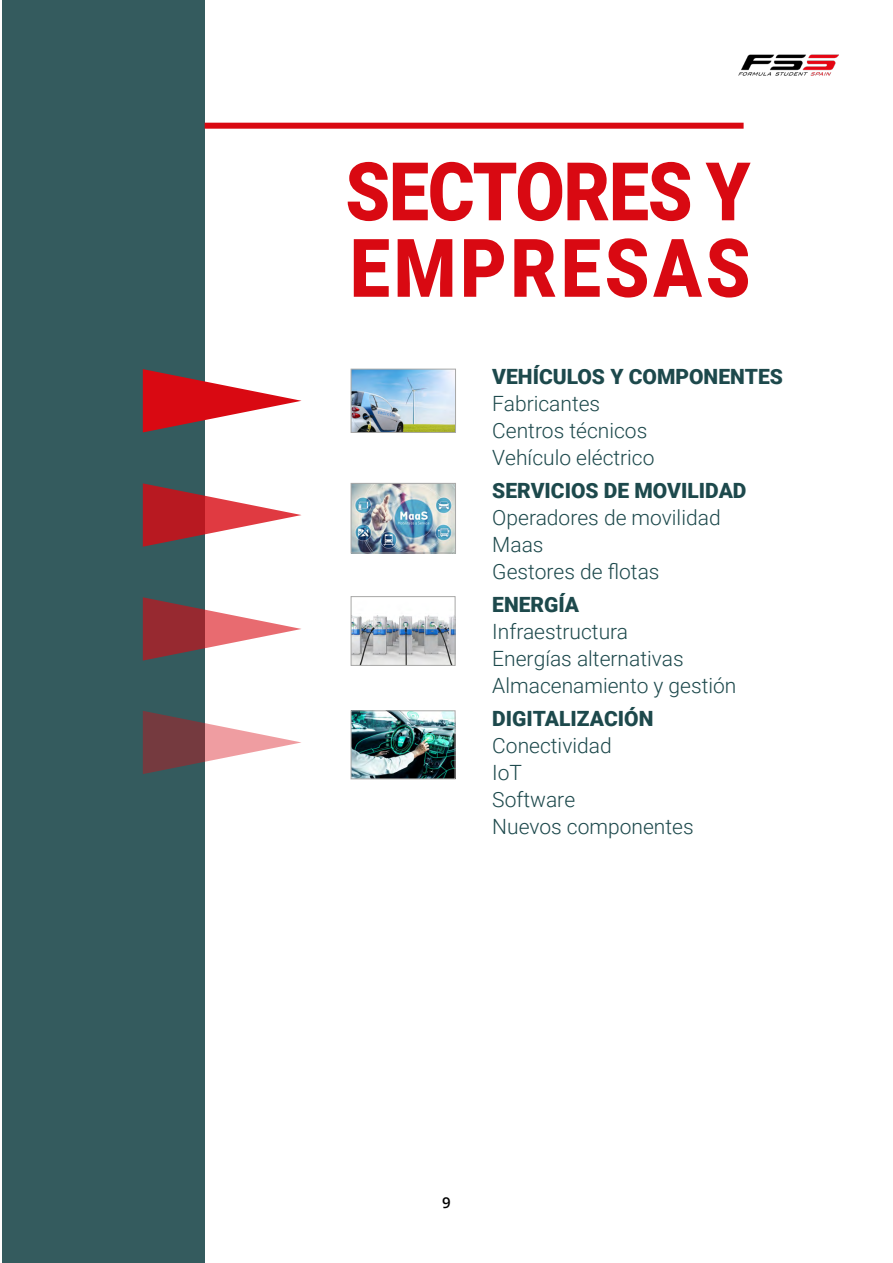
<style>
.page{position:relative;width:893px;height:1263px;background:#fff}
.page>*{position:absolute;margin:0;border:0;box-sizing:border-box;transform-origin:0 0}
.t1{font:900 81px/76.5px "Roboto";letter-spacing:.02em;color:#d90912;scale:.88 1}
.t2{font:300 21px/27px "Roboto";color:#1d494c}
.t3{font:900 21px "Roboto";color:#1d494c}
.t4{font:600 15px "Open Sans";color:#000}
</style>
<div class="page">
<div style="left:2px;top:0;width:203px;height:1263px;background:#345b5e"></div>
<div style="left:205px;top:123px;width:539px;height:6px;background:#d90912"></div>
<img style="left:353px;top:485px;width:101px;height:66px">
<div style="left:351px;top:483px;width:105px;height:70px;border:1px solid #a8a8a7"></div>
<img style="left:353px;top:713px;width:100px;height:64px">
<div style="left:351px;top:711px;width:104px;height:68px;border:1px solid #a8a8a7"></div>
<img style="left:353px;top:615px;width:100px;height:49px">
<div style="left:351px;top:596px;width:104px;height:70px;border:1px solid #a8a8a7"></div>
<img style="left:353px;top:371px;width:101px;height:60px">
<div style="left:351px;top:369px;width:105px;height:64px;border:1px solid #a8a8a7"></div>
<svg style="left:143px;top:369px;width:159px;height:63px"></svg>
<svg style="left:143px;top:483px;width:159px;height:64px"></svg>
<svg style="left:143px;top:597px;width:158px;height:64px"></svg>
<svg style="left:143px;top:711px;width:158px;height:63px"></svg>
<img style="left:738px;top:54px;width:101px;height:21px">
<h1 class="t1" style="left:345px;top:150px;width:462px">SECTORES Y<br>EMPRESAS</h1>
<p class="t3" style="left:492px;top:362px;width:292px">VEHÍCULOS Y COMPONENTES</p>
<p class="t2" style="left:492px;top:389px;width:164px">Fabricantes<br>Centros técnicos<br>Vehículo eléctrico</p>
<p class="t3" style="left:492px;top:476px;width:256px">SERVICIOS DE MOVILIDAD</p>
<p class="t2" style="left:492px;top:503px;width:230px">Operadores de movilidad<br>Maas<br>Gestores de flotas</p>
<p class="t3" style="left:492px;top:590px;width:88px">ENERGÍA</p>
<p class="t2" style="left:492px;top:617px;width:246px">Infraestructura<br>Energías alternativas<br>Almacenamiento y gestión</p>
<p class="t3" style="left:492px;top:704px;width:163px">DIGITALIZACIÓN</p>
<p class="t2" style="left:492px;top:731px;width:203px">Conectividad<br>IoT<br>Software<br>Nuevos componentes</p>
<p class="t4" style="left:442px;top:1192px;width:10px">9</p>
</div>
